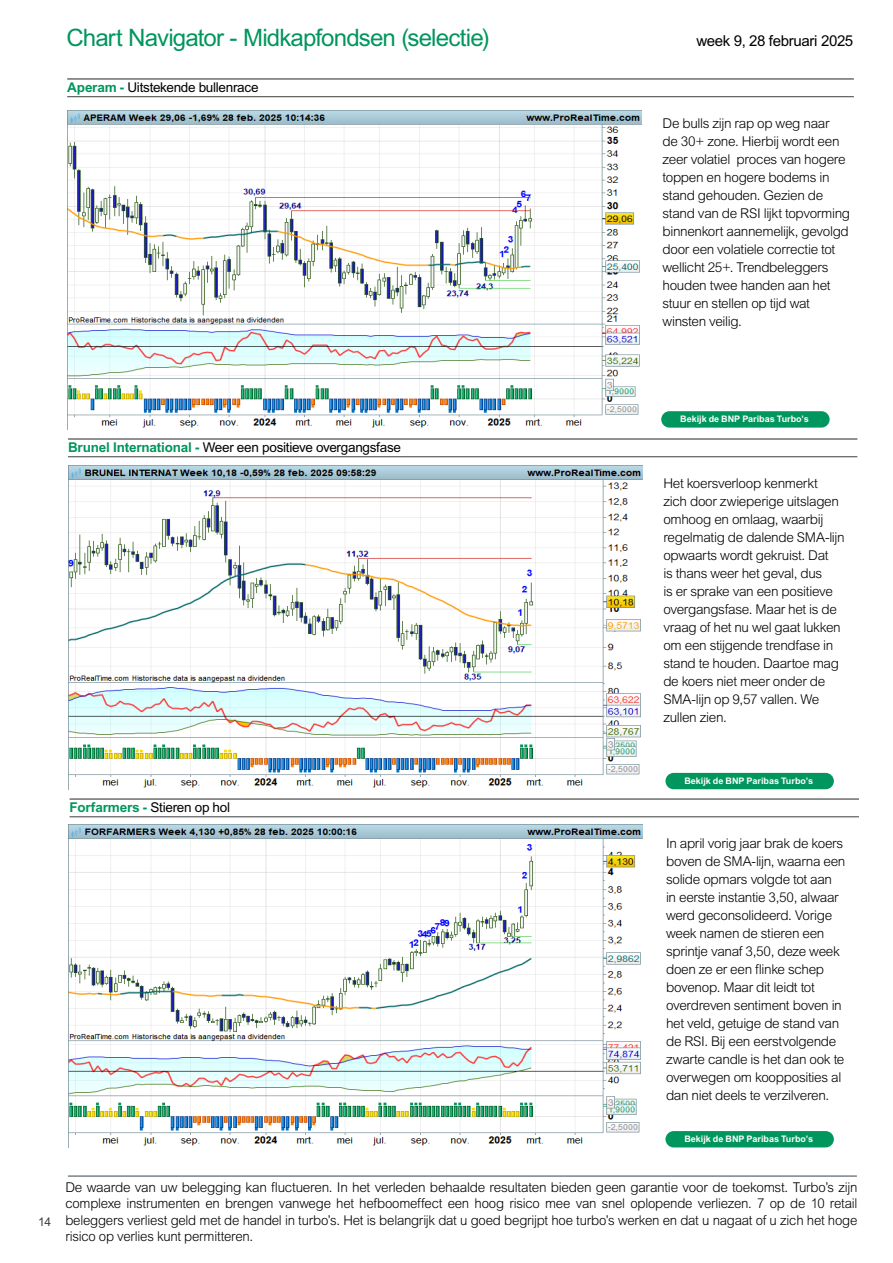
<style>
.page{position:relative;width:893px;height:1263px;background:#fff}
.page>*{position:absolute;margin:0;border:0;box-sizing:border-box;transform-origin:0 0}
.Heading_Table_Double{font:24px "Arial MT Std";letter-spacing:-.035em;color:#00965d}
.Heading_Table_Double-2{font:15px "Arial MT Std";letter-spacing:-.025em;color:#000}
.Body{font:300 13.5px/18px "Arial MT Std";letter-spacing:-.025em;color:#000}
.Basisalinea{font:13.5px "Arial MT Std";letter-spacing:-.02em;color:#000}
.t1{font:12px "Arial MT Std";color:#3e3e3f}
.t2{font:700 9px "Arial MT Std";color:#fff}
.s1{font-weight:700;color:#00965d}
</style>
<div class="page">
<hr style="left:68px;top:1175px;width:789px;height:2px;background:#78848a">
<hr style="left:67px;top:78px;width:787px;height:2px;background:#3e3e3f">
<hr style="left:67px;top:96px;width:787px;height:1px;background:#3e3e3f">
<img style="left:67px;top:111px;width:574px;height:319px">
<img style="left:68px;top:465px;width:574px;height:324px">
<img style="left:68px;top:825px;width:574px;height:322px">
<div style="left:661px;top:411px;width:169px;height:17px;background:#00965d;border-radius:8px"></div>
<div style="left:665px;top:773px;width:169px;height:16px;background:#00965d;border-radius:8px"></div>
<div style="left:665px;top:1131px;width:169px;height:16px;background:#00965d;border-radius:8px"></div>
<hr style="left:70px;top:798px;width:789px;height:2px;background:#3e3e3f">
<hr style="left:70px;top:816px;width:789px;height:1px;background:#3e3e3f">
<hr style="left:68px;top:438px;width:789px;height:2px;background:#3e3e3f">
<hr style="left:68px;top:456px;width:789px;height:1px;background:#3e3e3f">
<p class="Heading_Table_Double" style="left:67px;top:24px;width:425px">Chart Navigator - Midkapfondsen (selectie)</p>
<p class="Heading_Table_Double-2" style="left:697px;top:32px;width:158px">week 9, 28 februari 2025</p>
<p class="Basisalinea" style="left:67px;top:80px;width:193px"><span class="s1">Aperam -</span> Uitstekende bullenrace</p>
<p class="Body" style="left:662px;top:115px;width:189px">De bulls zijn rap op weg naar<br>de 30+ zone. Hierbij wordt een zeer volatiel proces van hogere toppen en hogere bodems in stand gehouden. Gezien de stand van de RSI lijkt topvorming binnenkort aannemelijk, gevolgd door een volatiele correctie tot wellicht 25+. Trendbeleggers houden twee handen aan het stuur en stellen op tijd wat winsten veilig.</p>
<p class="Basisalinea" style="left:68px;top:440px;width:334px"><span class="s1">Brunel International -</span> Weer een positieve overgangsfase</p>
<p class="t2" style="left:680px;top:414px;width:130px">Bekijk de BNP Paribas Turbo’s</p>
<p class="Body" style="left:663px;top:475px;width:183px">Het koersverloop kenmerkt zich door zwieperige uitslagen omhoog en omlaag, waarbij regelmatig de dalende SMA-lijn opwaarts wordt gekruist. Dat<br>is thans weer het geval, dus<br>is er sprake van een positieve overgangsfase. Maar het is de vraag of het nu wel gaat lukken om een stijgende trendfase in stand te houden. Daartoe mag de koers niet meer onder de<br>SMA-lijn op 9,57 vallen. We zullen zien.</p>
<p class="t1" style="left:38px;top:1215px;width:15px">14</p>
<p class="Basisalinea" style="left:70px;top:800px;width:162px"><span class="s1">Forfarmers -</span> Stieren op hol</p>
<p class="t2" style="left:684px;top:775px;width:130px">Bekijk de BNP Paribas Turbo’s</p>
<p class="Body" style="left:666px;top:835px;width:181px">In april vorig jaar brak de koers boven de SMA-lijn, waarna een solide opmars volgde tot aan in eerste instantie 3,50, alwaar werd geconsolideerd. Vorige week namen de stieren een sprintje vanaf 3,50, deze week doen ze er een flinke schep bovenop. Maar dit leidt tot overdreven sentiment boven in het veld, getuige de stand van de RSI. Bij een eerstvolgende zwarte candle is het dan ook te overwegen om koopposities al dan niet deels te verzilveren.</p>
<p class="t2" style="left:684px;top:1134px;width:130px">Bekijk de BNP Paribas Turbo’s</p>
<p class="Body" style="left:65px;top:1179px;width:794px;line-height:16.5px;text-align:justify">De waarde van uw belegging kan fluctueren. In het verleden behaalde resultaten bieden geen garantie voor de toekomst. Turbo’s zijn complexe instrumenten en brengen vanwege het hefboomeffect een hoog risico mee van snel oplopende verliezen. 7 op de 10 retail beleggers verliest geld met de handel in turbo’s. Het is belangrijk dat u goed begrijpt hoe turbo’s werken en dat u nagaat of u zich het hoge risico op verlies kunt permitteren.</p>
</div>
